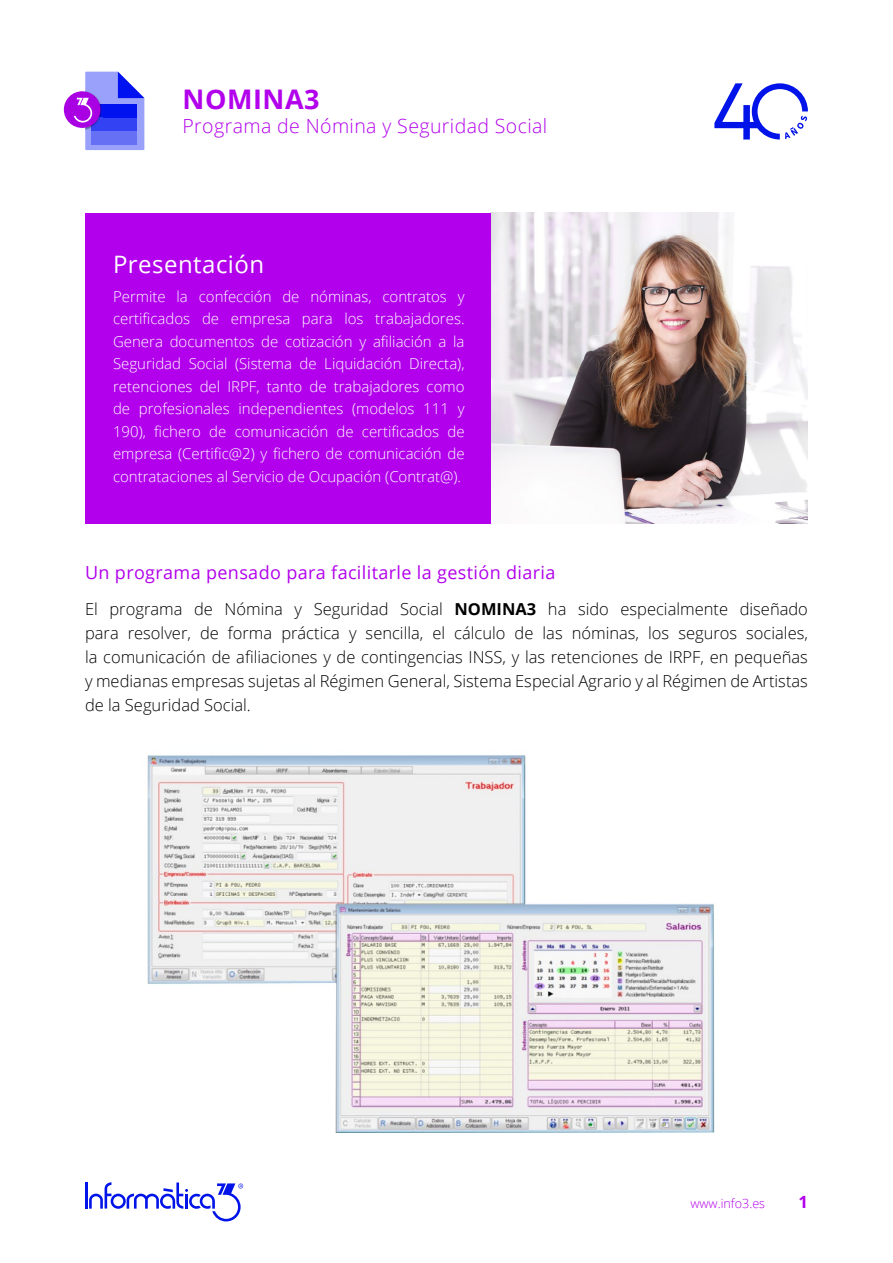
<style>
.page{position:relative;width:893px;height:1263px;background:#fff}
.page>*{position:absolute;margin:0;border:0;box-sizing:border-box;transform-origin:0 0}
.t1{font:700 27px "Open Sans";letter-spacing:.02em;color:#b200ec}
.t2{font:24px "Open Sans";letter-spacing:.02em;color:#fff}
.t3{font:300 19.5px "Open Sans";letter-spacing:.02em;color:#b200ec}
.t4{font:18px "Open Sans";letter-spacing:.02em;color:#b200ec}
.t5{font:700 16.8px "Open Sans";color:#b200ec}
.t6{font:300 16.5px/24px "Open Sans";color:#000;text-align:justify}
.t7{font:300 15px/22.5px "Open Sans";color:#fff;text-align:justify}
.t8{font:300 12.6px "Open Sans";color:#b200ec}
.s1{font-weight:700}
</style>
<div class="page">
<svg style="left:714px;top:83px;width:94px;height:57px"></svg>
<hr style="left:85px;top:1182px;width:3px;height:26px;background:#0013e8">
<svg style="left:89px;top:1182px;width:154px;height:39px"></svg>
<div style="left:64px;top:91px;width:37px;height:37px;background:#a800e3;border-radius:50%"></div>
<svg style="left:74px;top:72px;width:70px;height:78px"></svg>
<img style="left:147px;top:755px;width:568px;height:378px">
<img style="left:490px;top:213px;width:318px;height:311px">
<div style="left:85px;top:213px;width:405px;height:311px;background:#b200ec"></div>
<h1 class="t1" style="left:183px;top:80px;width:139px">NOMINA3</h1>
<h3 class="t3" style="left:183px;top:113px;width:366px">Programa de Nómina y Seguridad Social</h3>
<h2 class="t2" style="left:113px;top:248px;width:153px">Presentación</h2>
<p class="t7" style="left:113px;top:284px;width:353px">Permite la confección de nóminas, contratos y certificados de empresa para los trabajadores.<br>Genera documentos de cotización y afiliación a la Seguridad Social (Sistema de Liquidación Directa), retenciones del IRPF, tanto de trabajadores como de profesionales independientes (modelos 111 y 190), fichero de comunicación de certificados de empresa (Certific@2) y fichero de comunicación de contrataciones al Servicio de Ocupación (Contrat@).</p>
<p class="t4" style="left:85px;top:560px;width:472px">Un programa pensado para facilitarle la gestión diaria</p>
<p class="t6" style="left:85px;top:596px;width:724px">El programa de Nómina y Seguridad Social <span class="s1">NOMINA3</span> ha sido especialmente diseñado para resolver, de forma práctica y sencilla, el cálculo de las nóminas, los seguros sociales, la comunicación de afiliaciones y de contingencias INSS, y las retenciones de IRPF, en pequeñas y medianas empresas sujetas al Régimen General, Sistema Especial Agrario y al Régimen de Artistas de la Seguridad Social.</p>
<p class="t8" style="left:690px;top:1195px;width:76px">www.info3.es</p>
<p class="t5" style="left:798px;top:1190px;width:11px">1</p>
</div>
